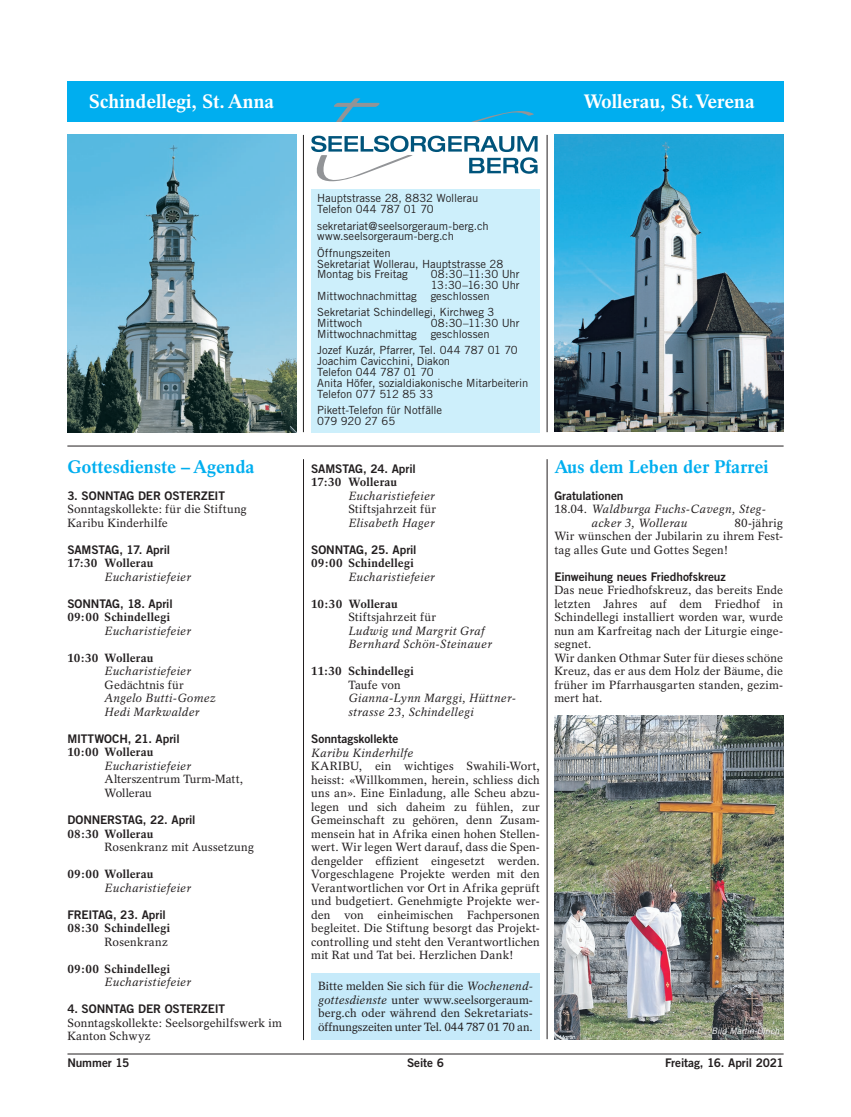
<style>
.page{position:relative;width:851px;height:1117px;background:#fff}
.page>*{position:absolute;margin:0;border:0;box-sizing:border-box;transform-origin:0 0}
.t1{font:700 19.38px "Rotation";color:#fff}
.t2{font:700 18.12px "Rotation";color:#00aeef}
.t3{font:11.88px/13.5px "Rotation";letter-spacing:.01em;color:#231f20}
.t4{font:italic 11.88px/13.5px "Rotation";letter-spacing:.02em;color:#231f20}
.t5{font:11.88px "Trade Gothic Bold Two";letter-spacing:-.01em;color:#231f20}
.t6{font:700 11.88px "Rotation";letter-spacing:.015em;color:#231f20}
.t7{font:11.88px "Rotation";letter-spacing:-.01em;color:#231f20}
.t8{font:11.25px/10.9px "Trade Gothic";letter-spacing:-.005em;color:#231f20}
.t9{font:italic 8.75px "Trade Gothic";letter-spacing:-.005em;color:#fff}
.s1{font-style:italic}
.s2{font-style:normal}
</style>
<div class="page">
<hr style="left:67px;top:1053px;width:716px;height:1px;background:#231f20">
<div style="left:311px;top:189px;width:228px;height:243px;background:#cdeffb"></div>
<hr style="left:303px;top:459px;width:1px;height:580px;background:#231f20">
<hr style="left:547px;top:459px;width:1px;height:579px;background:#231f20">
<hr style="left:547px;top:135px;width:1px;height:297px;background:#231f20">
<hr style="left:303px;top:135px;width:1px;height:297px;background:#231f20">
<div style="left:67px;top:81px;width:229px;height:40px;background:#00aeef"></div>
<div style="left:555px;top:81px;width:228px;height:40px;background:#00aeef"></div>
<img style="left:67px;top:135px;width:229px;height:297px">
<img style="left:555px;top:134px;width:228px;height:297px">
<svg style="left:311px;top:136px;width:226px;height:45px"></svg>
<div style="left:296px;top:81px;width:258px;height:40px;background:#00aeef"></div>
<svg style="left:474px;top:111px;width:60px;height:10px"></svg>
<svg style="left:334px;top:98px;width:46px;height:23px"></svg>
<hr style="left:67px;top:445px;width:716px;height:1px;background:#231f20">
<div style="left:311px;top:972px;width:228px;height:66px;background:#c6eafa"></div>
<img style="left:554px;top:715px;width:229px;height:323px">
<h1 class="t1" style="left:89px;top:90px;width:186px">Schindellegi, St. Anna</h1>
<h1 class="t1" style="left:583px;top:90px;width:172px">Wollerau, St. Verena</h1>
<h2 class="t2" style="left:67px;top:455px;width:189px">Gottesdienste – Agenda</h2>
<p class="t5" style="left:67px;top:488px;width:159px">3. SONNTAG DER OSTERZEIT</p>
<p class="t3" style="left:67px;top:502px;width:181px">Sonntagskollekte: für die Stiftung<br>Karibu Kinderhilfe</p>
<p class="t5" style="left:67px;top:542px;width:104px">SAMSTAG, 17. April</p>
<p class="t6" style="left:67px;top:556px;width:87px">17:30 Wollerau</p>
<p class="t4" style="left:105px;top:570px;width:88px">Eucharistiefeier</p>
<p class="t5" style="left:67px;top:596px;width:107px">SONNTAG, 18. April</p>
<p class="t6" style="left:67px;top:610px;width:104px">09:00 Schindellegi</p>
<p class="t4" style="left:105px;top:624px;width:88px">Eucharistiefeier</p>
<p class="t6" style="left:67px;top:650px;width:87px">10:30 Wollerau</p>
<p class="t4" style="left:105px;top:664px;width:88px">Eucharistiefeier</p>
<p class="t3" style="left:105px;top:678px;width:80px">Gedächtnis für</p>
<p class="t4" style="left:105px;top:691px;width:113px">Angelo Butti-Gomez<br>Hedi Markwalder</p>
<p class="t5" style="left:67px;top:731px;width:114px">MITTWOCH, 21. April</p>
<p class="t6" style="left:67px;top:745px;width:87px">10:00 Wollerau</p>
<p class="t4" style="left:105px;top:759px;width:88px">Eucharistiefeier</p>
<p class="t3" style="left:105px;top:772px;width:140px">Alterszentrum Turm-Matt,<br>Wollerau</p>
<p class="t5" style="left:67px;top:812px;width:130px">DONNERSTAG, 22. April</p>
<p class="t6" style="left:67px;top:826px;width:87px">08:30 Wollerau</p>
<p class="t3" style="left:105px;top:840px;width:151px">Rosenkranz mit Aussetzung</p>
<p class="t6" style="left:67px;top:866px;width:87px">09:00 Wollerau</p>
<p class="t4" style="left:105px;top:880px;width:88px">Eucharistiefeier</p>
<p class="t5" style="left:67px;top:906px;width:100px">FREITAG, 23. April</p>
<p class="t6" style="left:67px;top:920px;width:104px">08:30 Schindellegi</p>
<p class="t3" style="left:105px;top:934px;width:65px">Rosenkranz</p>
<p class="t6" style="left:67px;top:961px;width:104px">09:00 Schindellegi</p>
<p class="t4" style="left:105px;top:975px;width:88px">Eucharistiefeier</p>
<p class="t5" style="left:67px;top:1001px;width:159px">4. SONNTAG DER OSTERZEIT</p>
<p class="t3" style="left:67px;top:1015px;width:216px">Sonntagskollekte: Seelsorgehilfswerk im<br>Kanton Schwyz</p>
<p class="t8" style="left:317px;top:193px;width:162px">Hauptstrasse 28, 8832 Wollerau<br>Telefon 044 787 01 70</p>
<p class="t8" style="left:317px;top:220px;width:173px">sekretariat@seelsorgeraum-berg.ch www.seelsorgeraum-berg.ch</p>
<p class="t8" style="left:317px;top:247px;width:187px">Öffnungszeiten<br>Sekretariat Wollerau, Hauptstrasse 28<br>Montag bis Freitag</p>
<p class="t8" style="left:430px;top:269px;width:90px">08:30–11:30 Uhr</p>
<p class="t8" style="left:430px;top:279px;width:90px">13:30–16:30 Uhr</p>
<p class="t8" style="left:317px;top:290px;width:174px">Mittwochnachmittag geschlossen</p>
<p class="t8" style="left:317px;top:307px;width:178px">Sekretariat Schindellegi, Kirchweg 3<br>Mittwoch</p>
<p class="t8" style="left:317px;top:317px;width:204px;text-indent:113px">08:30–11:30 Uhr<br>Mittwochnachmittag geschlossen</p>
<p class="t8" style="left:317px;top:344px;width:213px">Jozef Kuzár, Pfarrer, Tel. 044 787 01 70<br>Joachim Cavicchini, Diakon<br>Telefon 044 787 01 70<br>Anita Höfer, sozialdiakonische Mitarbeiterin<br>Telefon 077 512 85 33</p>
<p class="t8" style="left:317px;top:404px;width:126px">Pikett-Telefon für Notfälle<br>079 920 27 65</p>
<p class="t5" style="left:311px;top:461px;width:106px">SAMSTAG, 24. April</p>
<p class="t6" style="left:311px;top:475px;width:87px">17:30 Wollerau</p>
<p class="t4" style="left:348px;top:489px;width:88px">Eucharistiefeier</p>
<p class="t3" style="left:348px;top:502px;width:89px">Stiftsjahrzeit für</p>
<p class="t4" style="left:348px;top:516px;width:88px">Elisabeth Hager</p>
<p class="t5" style="left:311px;top:542px;width:107px">SONNTAG, 25. April</p>
<p class="t6" style="left:311px;top:556px;width:104px">09:00 Schindellegi</p>
<p class="t4" style="left:348px;top:570px;width:88px">Eucharistiefeier</p>
<p class="t6" style="left:311px;top:596px;width:88px">10:30 Wollerau</p>
<p class="t3" style="left:348px;top:610px;width:89px">Stiftsjahrzeit für</p>
<p class="t4" style="left:348px;top:624px;width:145px">Ludwig und Margrit Graf<br>Bernhard Schön-Steinauer</p>
<p class="t6" style="left:311px;top:664px;width:104px">11:30 Schindellegi</p>
<p class="t7" style="left:348px;top:677px;width:54px">Taufe von</p>
<p class="t4" style="left:348px;top:691px;width:169px">Gianna-Lynn Marggi, Hüttner&shy;strasse 23, Schindellegi</p>
<p class="t5" style="left:311px;top:731px;width:89px">Sonntagskollekte</p>
<p class="t4" style="left:311px;top:745px;width:104px">Karibu Kinderhilfe</p>
<p class="t3" style="left:311px;top:759px;width:230px;text-align:justify">KARIBU, ein wichtiges Swahili-Wort, heisst: «Willkommen, herein, schliess dich uns an». Eine Einladung, alle Scheu abzu&shy;legen und sich daheim zu fühlen, zur Gemeinschaft zu gehören, denn Zusam&shy;mensein hat in Afrika einen hohen Stellen&shy;wert. Wir legen Wert darauf, dass die Spen&shy;dengelder effizient eingesetzt werden.<br>Vorgeschlagene Projekte werden mit den Verantwortlichen vor Ort in Afrika geprüft und budgetiert. Genehmigte Projekte wer&shy;den von einheimischen Fachpersonen begleitet. Die Stiftung besorgt das Projekt&shy;controlling und steht den Verantwortlichen mit Rat und Tat bei. Herzlichen Dank!</p>
<p class="t3" style="left:318px;top:979px;width:216px">Bitte melden Sie sich für die <span class="s1">Wochenend&shy;gottesdienste</span> unter www.seelsorgeraum-- berg.ch oder während den Sekretariats&shy;öffnungszeiten unter Tel. 044 787 01 70 an.</p>
<h2 class="t2" style="left:554px;top:455px;width:216px">Aus dem Leben der Pfarrei</h2>
<p class="t5" style="left:554px;top:488px;width:71px">Gratulationen</p>
<p class="t4" style="left:591px;top:502px;width:175px;text-indent:-37px"><span class="s2">18.04.</span> Waldburga Fuchs-Cavegn, Steg&shy;acker 3, Wollerau</p>
<p class="t3" style="left:554px;top:516px;width:230px;text-align:justify;text-indent:180px">80-jährig Wir wünschen der Jubilarin zu ihrem Fest&shy;tag alles Gute und Gottes Segen!</p>
<p class="t5" style="left:554px;top:569px;width:173px">Einweihung neues Friedhofskreuz</p>
<p class="t3" style="left:554px;top:583px;width:230px">Das neue Friedhofskreuz, das bereits Ende letzten Jahres auf dem Friedhof in Schindellegi installiert worden war, wurde nun am Karfreitag nach der Liturgie einge&shy;segnet.<br>Wir danken Othmar Suter für dieses schöne Kreuz, das er aus dem Holz der Bäume, die früher im Pfarrhausgarten standen, gezim&shy;mert hat.</p>
<p class="t9" style="left:711px;top:1025px;width:69px">Bild Martin Ulrich</p>
<p class="t5" style="left:67px;top:1055px;width:64px">Nummer 15</p>
<p class="t5" style="left:407px;top:1055px;width:38px">Seite 6</p>
<p class="t5" style="left:665px;top:1055px;width:120px">Freitag, 16. April 2021</p>
</div>
